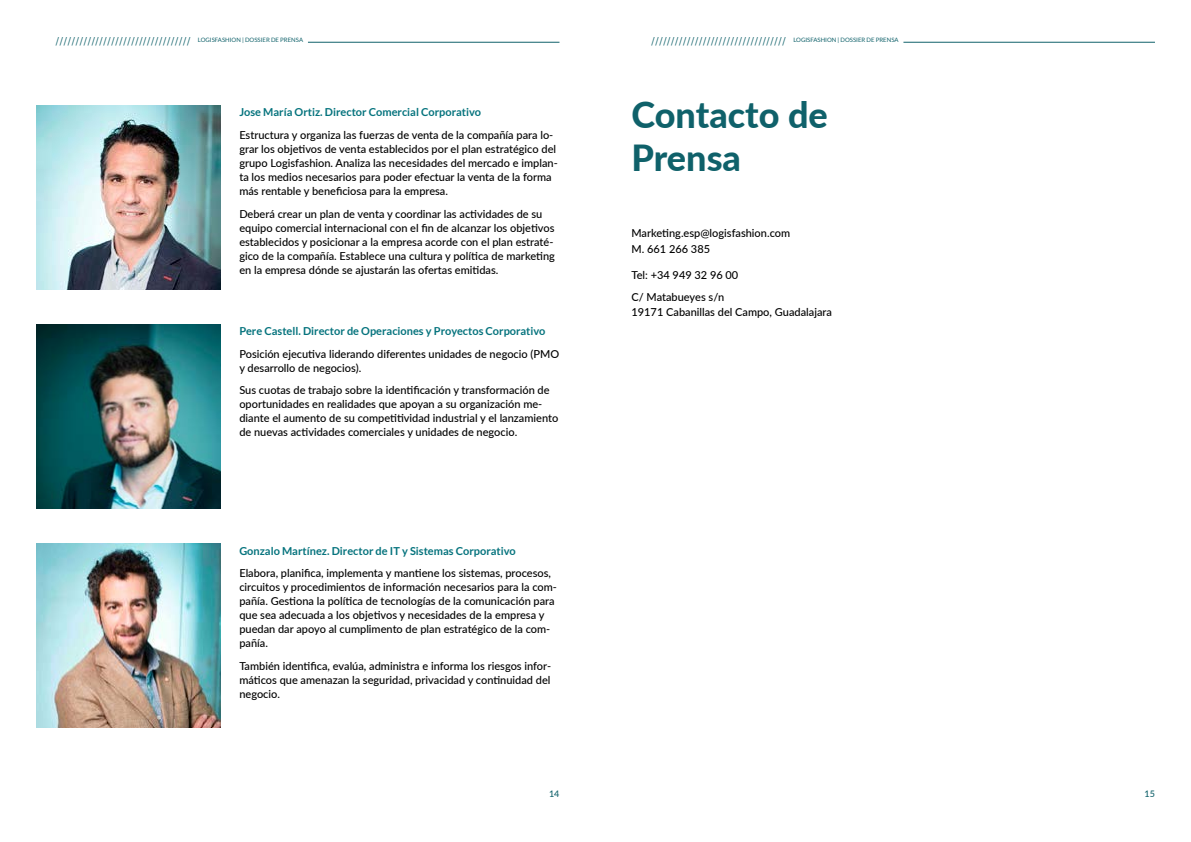
<style>
.page{position:relative;width:1191px;height:842px;background:#fff}
.page>*{position:absolute;margin:0;border:0;box-sizing:border-box;transform-origin:0 0}
.t1{font:800 36px/43.2px "Lato";color:#0f616a}
.t2{font:12px "Minion Pro";color:#0f616a}
.t3{font:500 11px/14px "Lato";color:#000}
.t4{font:700 11px "Lato";color:#05737d}
.t5{font:500 9px "Lato";color:#0f616a}
.t6{font:6px "Lato";color:#0f616a}
</style>
<div class="page">
<hr style="left:903px;top:42px;width:252px;height:1px;background:#0f616a">
<hr style="left:308px;top:42px;width:251px;height:1px;background:#0f616a">
<img style="left:36px;top:105px;width:184px;height:184px">
<img style="left:36px;top:324px;width:184px;height:184px">
<img style="left:36px;top:544px;width:184px;height:184px">
<p class="t2" style="left:56px;top:33px;width:137px">//////////////////////////////////</p>
<p class="t6" style="left:198px;top:37px;width:107px">LOGISFASHION | DOSSIER DE PRENSA</p>
<p class="t4" style="left:239px;top:106px;width:243px">Jose María Ortiz. Director Comercial Corporativo</p>
<p class="t3" style="left:239px;top:127px;width:320px">Estructura y organiza las fuerzas de venta de la compañía para lo&shy;grar los objetivos de venta establecidos por el plan estratégico del grupo Logisfashion. Analiza las necesidades del mercado e implan&shy;ta los medios necesarios para poder efectuar la venta de la forma más rentable y beneficiosa para la empresa.</p>
<p class="t3" style="left:239px;top:206px;width:317px">Deberá crear un plan de venta y coordinar las actividades de su equipo comercial internacional con el fin de alcanzar los objetivos establecidos y posicionar a la empresa acorde con el plan estraté&shy;gico de la compañía. Establece una cultura y política de marketing en la empresa dónde se ajustarán las ofertas emitidas.</p>
<p class="t4" style="left:239px;top:325px;width:308px">Pere Castell. Director de Operaciones y Proyectos Corporativo</p>
<p class="t3" style="left:239px;top:346px;width:321px">Posición ejecutiva liderando diferentes unidades de negocio (PMO y desarrollo de negocios).</p>
<p class="t3" style="left:239px;top:383px;width:320px">Sus cuotas de trabajo sobre la identificación y transformación de oportunidades en realidades que apoyan a su organización me&shy;diante el aumento de su competitividad industrial y el lanzamiento de nuevas actividades comerciales y unidades de negocio.</p>
<p class="t4" style="left:239px;top:544px;width:278px">Gonzalo Martínez. Director de IT y Sistemas Corporativo</p>
<p class="t3" style="left:239px;top:566px;width:319px">Elabora, planifica, implementa y mantiene los sistemas, procesos, circuitos y procedimientos de información necesarios para la com&shy;pañía. Gestiona la política de tecnologías de la comunicación para que sea adecuada a los objetivos y necesidades de la empresa y puedan dar apoyo al cumplimento de plan estratégico de la com&shy;pañía.</p>
<p class="t3" style="left:239px;top:658px;width:313px;text-align:justify">También identifica, evalúa, administra e informa los riesgos infor&shy;máticos que amenazan la seguridad, privacidad y continuidad del negocio.</p>
<p class="t5" style="left:549px;top:787px;width:12px">14</p>
<p class="t2" style="left:651px;top:33px;width:137px">//////////////////////////////////</p>
<p class="t6" style="left:793px;top:37px;width:107px">LOGISFASHION | DOSSIER DE PRENSA</p>
<h1 class="t1" style="left:631px;top:92px;width:198px">Contacto de<br>Prensa</h1>
<p class="t3" style="left:631px;top:224px;width:160px;line-height:16.8px">Marketing.esp@logisfashion.com<br>M. 661 266 385</p>
<p class="t3" style="left:631px;top:263px;width:108px;line-height:22.5px">Tel: +34 949 32 96 00<br>C/ Matabueyes s/n</p>
<p class="t3" style="left:631px;top:304px;width:202px">19171 Cabanillas del Campo, Guadalajara</p>
<p class="t5" style="left:1144px;top:787px;width:12px">15</p>
</div>
